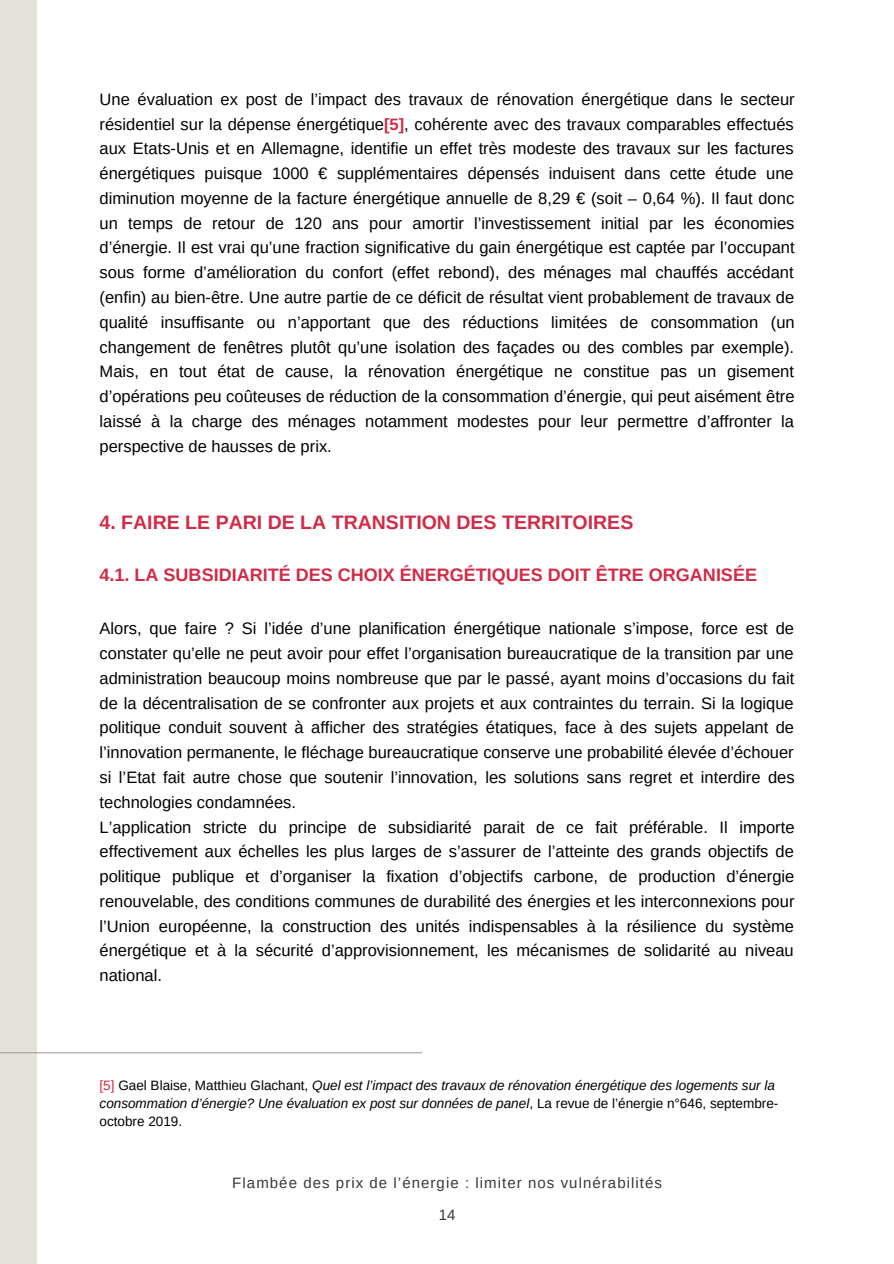
<style>
.page{position:relative;width:894px;height:1264px;background:#fff}
.page>*{position:absolute;margin:0;border:0;box-sizing:border-box;transform-origin:0 0}
.t1{font:700 19.5px "Arimo";color:#d12b47}
.t2{font:700 18px "Arimo";color:#d12b47}
.t3{font:16.5px/24.8px "Arimo";color:#000;text-align:justify}
.t4{font:15px "Arimo";letter-spacing:.07em;color:#393939}
.t5{font:italic 13.5px/18px "Arimo";color:#000}
.s1{font-weight:700;color:#d12b47}
.s2{font-style:normal;color:#d12b47}
.s3{font-style:normal}
</style>
<div class="page">
<div style="left:0;top:0;width:37px;height:1263px;background:#e4e2da"></div>
<hr style="left:0;top:1052px;width:421px;height:1px;background:#aaa095">
<p class="t3" style="left:99px;top:87px;width:696px">Une évaluation ex post de l’impact des travaux de rénovation énergétique dans le secteur résidentiel sur la dépense énergétique<span class="s1">[5]</span>, cohérente avec des travaux comparables effectués aux Etats-Unis et en Allemagne, identifie un effet très modeste des travaux sur les factures énergétiques puisque 1000 € supplémentaires dépensés induisent dans cette étude une diminution moyenne de la facture énergétique annuelle de 8,29 € (soit – 0,64 %). Il faut donc un temps de retour de 120 ans pour amortir l’investissement initial par les économies d’énergie. Il est vrai qu’une fraction significative du gain énergétique est captée par l’occupant sous forme d’amélioration du confort (effet rebond), des ménages mal chauffés accédant (enfin) au bien-être. Une autre partie de ce déficit de résultat vient probablement de travaux de qualité insuffisante ou n’apportant que des réductions limitées de consommation (un changement de fenêtres plutôt qu’une isolation des façades ou des combles par exemple).<br>Mais, en tout état de cause, la rénovation énergétique ne constitue pas un gisement d’opérations peu coûteuses de réduction de la consommation d’énergie, qui peut aisément être laissé à la charge des ménages notamment modestes pour leur permettre d’affronter la perspective de hausses de prix.</p>
<p class="t1" style="left:99px;top:512px;width:535px">4. FAIRE LE PARI DE LA TRANSITION DES TERRITOIRES</p>
<p class="t2" style="left:99px;top:565px;width:658px">4.1. LA SUBSIDIARITÉ DES CHOIX ÉNERGÉTIQUES DOIT ÊTRE ORGANISÉE</p>
<p class="t3" style="left:99px;top:616px;width:696px">Alors, que faire ? Si l’idée d’une planification énergétique nationale s’impose, force est de constater qu’elle ne peut avoir pour effet l’organisation bureaucratique de la transition par une administration beaucoup moins nombreuse que par le passé, ayant moins d’occasions du fait de la décentralisation de se confronter aux projets et aux contraintes du terrain. Si la logique politique conduit souvent à afficher des stratégies étatiques, face à des sujets appelant de l’innovation permanente, le fléchage bureaucratique conserve une probabilité élevée d’échouer si l’Etat fait autre chose que soutenir l’innovation, les solutions sans regret et interdire des technologies condamnées.</p>
<p class="t3" style="left:99px;top:814px;width:696px">L’application stricte du principe de subsidiarité parait de ce fait préférable. Il importe effectivement aux échelles les plus larges de s’assurer de l’atteinte des grands objectifs de politique publique et d’organiser la fixation d’objectifs carbone, de production d’énergie renouvelable, des conditions communes de durabilité des énergies et les interconnexions pour l’Union européenne, la construction des unités indispensables à la résilience du système énergétique et à la sécurité d’approvisionnement, les mécanismes de solidarité au niveau national.</p>
<p class="t5" style="left:99px;top:1076px;width:680px"><span class="s2">[5]</span> <span class="s3">Gael Blaise, Matthieu Glachant,</span> Quel est l’impact des travaux de rénovation énergétique des logements sur la consommation d’énergie? Une évaluation ex post sur données de panel<span class="s3">, La revue de l’énergie n°646, septembre&shy;octobre 2019.</span></p>
<p class="t4" style="left:232px;top:1173px;width:431px">Flambée des prix de l’énergie : limiter nos vulnérabilités</p>
<p class="t4" style="left:438px;top:1206px;width:18px">14</p>
</div>
